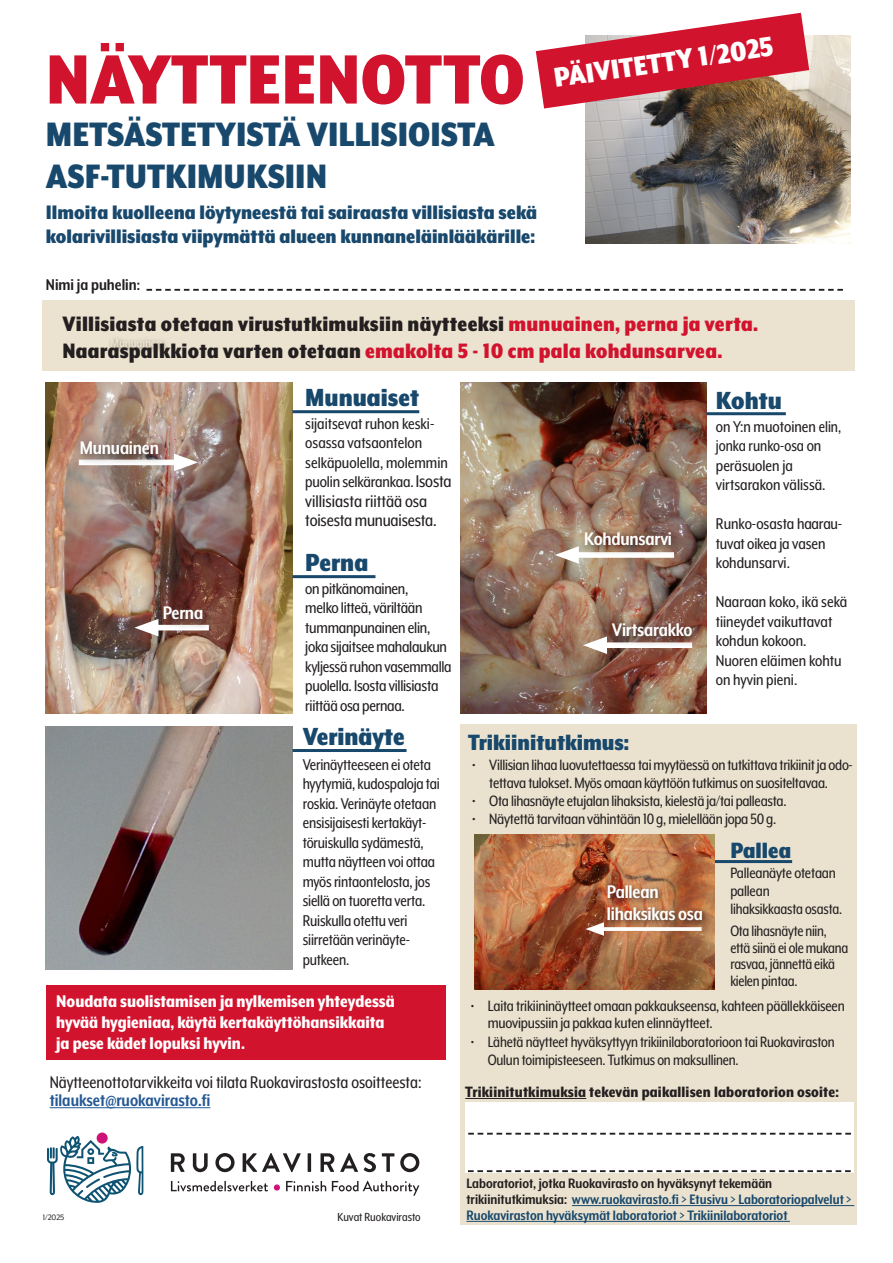
<style>
.page{position:relative;width:893px;height:1263px;background:#fff}
.page>*{position:absolute;margin:0;border:0;box-sizing:border-box;transform-origin:0 0}
.t1{font:900 80.25px "Mr Eaves XL Mod Nar OT";color:#d2132e}
.t2{font:900 39px "Mr Eaves XL Mod Nar OT";color:#18486c}
.t3{font:900 31.5px "Mr Eaves XL Mod Nar OT";color:#fff}
.t4{font:900 28.5px "Mr Eaves XL Mod Nar OT";color:#18486c}
.t5{font:900 25.5px "Mr Eaves XL Mod Nar OT";color:#18486c}
.t6{font:900 24px/27px "Mr Eaves XL Mod Nar OT";letter-spacing:.01em;color:#231f20}
.t7{font:900 22.5px/24px "Mr Eaves XL Mod Nar OT";color:#18486c}
.t8{font:700 21px "Mr Eaves XL Mod Nar OT";letter-spacing:-.01em;color:#fff}
.t9{font:19.5px/19.5px "Mr Eaves XL Mod Nar OT";color:#231f20}
.t10{font:800 19.5px/21px "Mr Eaves XL Mod Nar OT";color:#fff}
.t11{font:18px/19.5px "Mr Eaves XL Mod Nar OT";letter-spacing:-.01em;color:#231f20}
.t12{font:700 18px "Mr Eaves XL Mod Nar OT";color:#231f20}
.t13{font:17.25px/18px "Mr Eaves XL Mod Nar OT";letter-spacing:-.015em;color:#231f20}
.t14{font:17.25px/16.5px "Mr Eaves XL Mod Nar OT";letter-spacing:-.015em;color:#231f20;scale:.96 1}
.t15{font:800 17.25px "Mr Eaves XL Mod Nar OT";letter-spacing:.01em;color:#231f20}
.t16{font:700 15.75px/15.8px "Mr Eaves XL Mod Nar OT";color:#18486c}
.t17{font:700 13.65px "Mr Eaves XL Mod Nar OT";letter-spacing:-.01em;color:#fff}
.t18{font:13.5px "Mr Eaves XL Mod Nar OT";color:#231f20}
.t19{font:9px "Mr Eaves XL Mod OT";color:#231f20}
.s1{font-size:17.1px}
.s2{color:#d2132e}
.s3{font-size:19.5px}
.s4{font-weight:700;color:#245894}
.s5{color:#231f20}
</style>
<div class="page">
<div style="left:460px;top:724px;width:397px;height:501px;background:#eae2cf"></div>
<div style="left:466px;top:1102px;width:388px;height:71px;background:#fff"></div>
<img style="left:46px;top:383px;width:247px;height:330px">
<svg style="left:146px;top:289px;width:697px;height:2px"></svg>
<svg style="left:134px;top:619px;width:24px;height:17px"></svg>
<div style="left:158px;top:601px;width:56px;height:30px;background:#231f20;opacity:.75"></div>
<div style="left:79px;top:460px;width:105px;height:5px;background:#fff"></div>
<svg style="left:174px;top:454px;width:24px;height:17px"></svg>
<div style="left:75px;top:436px;width:95px;height:30px;background:#231f20;opacity:.75"></div>
<img style="left:460px;top:383px;width:247px;height:330px">
<div style="left:569px;top:552px;width:105px;height:6px;background:#fff"></div>
<svg style="left:555px;top:546px;width:24px;height:18px"></svg>
<svg style="left:583px;top:636px;width:24px;height:18px"></svg>
<div style="left:580px;top:527px;width:103px;height:29px;background:#231f20;opacity:.75"></div>
<div style="left:607px;top:618px;width:96px;height:30px;background:#231f20;opacity:.75"></div>
<hr style="left:707px;top:412px;width:79px;height:3px;background:#18486c">
<img style="left:585px;top:35px;width:265px;height:209px">
<div style="left:43px;top:300px;width:812px;height:71px;background:#ebe2cf"></div>
<img style="left:46px;top:727px;width:247px;height:242px">
<hr style="left:293px;top:749px;width:113px;height:3px;background:#18486c">
<hr style="left:293px;top:575px;width:82px;height:3px;background:#18486c">
<hr style="left:293px;top:410px;width:126px;height:3px;background:#18486c">
<svg style="left:536px;top:13px;width:273px;height:95px"></svg>
<hr style="left:695px;top:860px;width:97px;height:3px;background:#18486c">
<img style="left:475px;top:834px;width:240px;height:156px">
<svg style="left:604px;top:928px;width:98px;height:3px"></svg>
<svg style="left:585px;top:922px;width:19px;height:14px"></svg>
<div style="left:604px;top:882px;width:105px;height:46px;background:#231f20;opacity:.75"></div>
<hr style="left:465px;top:1098px;width:121px;height:1px;background:#231f20">
<svg style="left:468px;top:1170px;width:383px;height:2px"></svg>
<svg style="left:468px;top:1133px;width:383px;height:1px"></svg>
<hr style="left:572px;top:1205px;width:282px;height:1px;background:#18486c">
<hr style="left:466px;top:1221px;width:324px;height:1px;background:#18486c">
<div style="left:46px;top:985px;width:400px;height:75px;background:#d2132e"></div>
<hr style="left:50px;top:1107px;width:160px;height:1px;background:#245894">
<svg style="left:171px;top:1153px;width:14px;height:19px"></svg>
<svg style="left:193px;top:1153px;width:15px;height:19px"></svg>
<svg style="left:215px;top:1153px;width:20px;height:19px"></svg>
<svg style="left:243px;top:1153px;width:58px;height:19px"></svg>
<hr style="left:308px;top:1153px;width:3px;height:19px;background:#231f20">
<svg style="left:320px;top:1153px;width:14px;height:19px"></svg>
<svg style="left:340px;top:1153px;width:18px;height:19px"></svg>
<svg style="left:364px;top:1153px;width:12px;height:19px"></svg>
<svg style="left:382px;top:1153px;width:12px;height:19px"></svg>
<svg style="left:400px;top:1153px;width:19px;height:19px"></svg>
<svg style="left:171px;top:1181px;width:97px;height:10px"></svg>
<svg style="left:286px;top:1181px;width:40px;height:10px"></svg>
<svg style="left:332px;top:1181px;width:87px;height:15px"></svg>
<svg style="left:274px;top:1184px;width:6px;height:6px"></svg>
<div style="left:97px;top:1133px;width:11px;height:10px;background:#cf1277;border-radius:50%"></div>
<svg style="left:47px;top:1136px;width:96px;height:67px"></svg>
<p class="t1" style="left:46px;top:36px;width:480px">NÄYTTEENOTTO</p>
<p class="t2" style="left:46px;top:113px;width:450px">METSÄSTETYISTÄ VILLISIOISTA</p>
<p class="t2" style="left:46px;top:155px;width:283px">ASF-TUTKIMUKSIIN</p>
<p class="t7" style="left:46px;top:200px;width:493px">Ilmoita kuolleena löytyneestä tai sairaasta villisiasta sekä kolarivillisiasta viipymättä alueen kunnaneläinlääkärille:</p>
<p class="t12" style="left:46px;top:275px;width:96px">Nimi ja puhelin<span class="s1">:</span></p>
<p class="t3" style="left:552px;top:61px;width:223px;rotate:-8deg">PÄIVITETTY 1/2025</p>
<p class="t6" style="left:63px;top:310px;width:697px">Villisiasta otetaan virustutkimuksiin näytteeksi <span class="s2">munuainen, perna ja verta.<br></span>Naaraspalkkiota varten otetaan <span class="s2">emakolta 5 - 10 cm pala kohdunsarvea.</span></p>
<p class="t17" style="left:111px;top:335px;width:53px">Munuainen</p>
<p class="t8" style="left:80px;top:436px;width:81px">Munuainen</p>
<p class="t8" style="left:163px;top:602px;width:42px">Perna</p>
<p class="t4" style="left:305px;top:382px;width:115px">Munuaiset</p>
<p class="t11" style="left:305px;top:413px;width:131px">sijaitsevat ruhon keski-</p>
<p class="t11" style="left:305px;top:433px;width:148px">osassa vatsaontelon selkäpuolella, molemmin puolin selkärankaa. <span class="s3">Isosta</span></p>
<p class="t9" style="left:305px;top:491px;width:133px">villisiasta riittää osa toisesta munuaisesta.</p>
<p class="t4" style="left:305px;top:547px;width:64px">Perna</p>
<p class="t11" style="left:305px;top:578px;width:148px">on pitkänomainen,<br>melko litteä, väriltään tummanpunainen elin, joka sijaitsee mahalaukun kyljessä ruhon vasemmalla puolella. Isosta villisiasta riittää osa pernaa.</p>
<p class="t4" style="left:303px;top:721px;width:104px">Verinäyte</p>
<p class="t11" style="left:303px;top:755px;width:139px">Verinäytteeseen ei oteta hyytymiä, kudospaloja tai roskia. Verinäyte otetaan ensisijaisesti kertakäyt&shy;töruiskulla sydämestä, mutta näytteen voi ottaa myös rintaontelosta, jos siellä on tuoretta verta.<br>Ruiskulla otettu veri</p>
<p class="t11" style="left:303px;top:930px;width:109px">siirretään verinäyte-</p>
<p class="t11" style="left:303px;top:949px;width:48px">putkeen.</p>
<p class="t10" style="left:56px;top:990px;width:340px">Noudata suolistamisen ja nylkemisen yhteydessä hyvää hygieniaa, käytä kertakäyttöhansikkaita ja pese kädet lopuksi hyvin.</p>
<p class="t9" style="left:50px;top:1073px;width:373px;line-height:18px">Näytteenottotarvikkeita voi tilata Ruokavirastosta osoitteesta: <span class="s4">tilaukset@ruokavirasto.fi</span></p>
<p class="t8" style="left:584px;top:527px;width:90px">Kohdunsarvi</p>
<p class="t8" style="left:612px;top:619px;width:82px">Virtsarakko</p>
<p class="t4" style="left:716px;top:385px;width:67px">Kohtu</p>
<p class="t11" style="left:716px;top:416px;width:127px">on Y:n muotoinen elin, jonka runko-osa on peräsuolen ja</p>
<p class="t11" style="left:716px;top:475px;width:111px">virtsarakon välissä.</p>
<p class="t11" style="left:716px;top:514px;width:128px">Runko-osasta haarau&shy;tuvat oikea ja vasen kohdunsarvi.</p>
<p class="t11" style="left:716px;top:592px;width:133px">Naaraan koko, ikä sekä tiineydet vaikuttavat kohdun kokoon.<br>Nuoren eläimen kohtu on hyvin pieni.</p>
<p class="t5" style="left:468px;top:729px;width:163px">Trikiinitutkimus:</p>
<p class="t13" style="left:472px;top:755px;width:382px;text-align:center">• Villisian lihaa luovutettaessa tai myytäessä on tutkittava trikiinit ja odo&shy;tettava tulokset. Myös omaan käyttöön tutkimus on suositeltavaa.</p>
<p class="t13" style="left:472px;top:791px;width:316px">• Ota lihasnäyte etujalan lihaksista, kielestä ja/tai palleasta.</p>
<p class="t13" style="left:472px;top:809px;width:305px">• Näytettä tarvitaan vähintään 10 g, mielellään jopa 50 g.</p>
<p class="t8" style="left:607px;top:880px;width:53px">Pallean</p>
<p class="t8" style="left:607px;top:903px;width:98px">lihaksikas osa</p>
<p class="t5" style="left:730px;top:837px;width:62px">Pallea</p>
<p class="t13" style="left:730px;top:864px;width:107px">Palleanäyte otetaan</p>
<p class="t13" style="left:730px;top:881px;width:41px">pallean</p>
<p class="t14" style="left:730px;top:900px;width:118px">lihaksikkaasta osasta.</p>
<p class="t14" style="left:730px;top:922px;width:124px">Ota lihasnäyte niin, että siinä ei ole mukana rasvaa, jännettä eikä kielen pintaa.</p>
<p class="t13" style="left:488px;top:997px;width:359px;line-height:16.5px;text-indent:-17px">• Laita trikiininäytteet omaan pakkaukseensa, kahteen päällekkäiseen muovipussiin ja pakkaa kuten elinnäytteet.</p>
<p class="t13" style="left:488px;top:1033px;width:348px;text-indent:-17px">• Lähetä näytteet hyväksyttyyn trikiinilaboratorioon tai Ruokaviraston<br>Oulun toimipisteeseen. Tutkimus on maksullinen.</p>
<p class="t15" style="left:465px;top:1082px;width:375px">Trikiinitutkimuksia tekevän paikallisen laboratorion osoite:</p>
<p class="t19" style="left:43px;top:1212px;width:23px">1/2025</p>
<p class="t18" style="left:337px;top:1209px;width:85px">Kuvat Ruokavirasto</p>
<p class="t16" style="left:466px;top:1175px;width:387px"><span class="s5">Laboratoriot, jotka Ruokavirasto on hyväksynyt tekemään trikiinitutkimuksia:</span> www.ruokavirasto.fi &gt; Etusivu &gt; Laboratoriopalvelut &gt;<br>Ruokaviraston hyväksymät laboratoriot &gt; Trikiinilaboratoriot</p>
</div>
